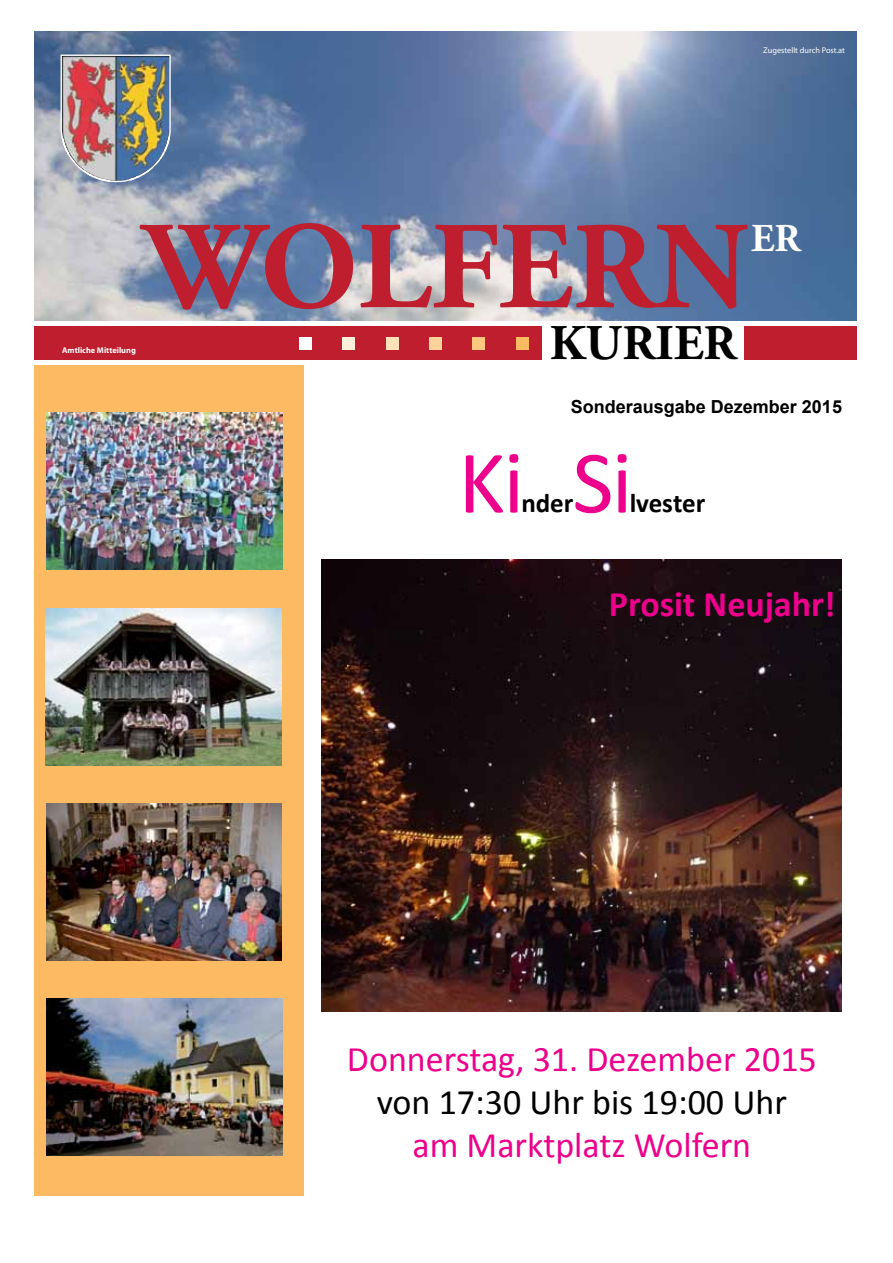
<style>
.page{position:relative;width:893px;height:1263px;background:#fff}
.page>*{position:absolute;margin:0;border:0;box-sizing:border-box;transform-origin:0 0}
.t1{font:700 124.2px "Adobe Garamond";color:#be1e2d}
.t2{font:90px "Calibri";color:#ec008c}
.t3{font:700 49.8px "Adobe Garamond";color:#000}
.t4{font:700 39.45px "Adobe Garamond";color:#fff}
.t5{font:36px "Calibri";color:#ec008c}
.t6{font:36px "Calibri";color:#000}
.t7{font:700 36px "Calibri";color:#ec008c}
.t8{font:700 27px "Calibri";letter-spacing:-.005em;color:#000}
.t9{font:700 18px "Arial";color:#000}
.t10{font:8.25px "Myriad Pro";color:#fff}
.t11{font:700 8.25px "Myriad";color:#fff}
</style>
<div class="page">
<img style="left:322px;top:582px;width:520px;height:429px">
<img style="left:35px;top:32px;width:822px;height:550px">
<div style="left:35px;top:326px;width:507px;height:33px;background:#be1e2d"></div>
<div style="left:745px;top:326px;width:112px;height:33px;background:#be1e2d"></div>
<div style="left:299px;top:337px;width:13px;height:13px;background:#fff"></div>
<div style="left:342px;top:337px;width:13px;height:13px;background:#ffeed9"></div>
<div style="left:386px;top:337px;width:13px;height:13px;background:#ffe1ba"></div>
<div style="left:429px;top:337px;width:13px;height:13px;background:#fed49c"></div>
<div style="left:472px;top:337px;width:13px;height:13px;background:#fdc780"></div>
<div style="left:516px;top:337px;width:13px;height:13px;background:#fcba63"></div>
<div style="left:35px;top:365px;width:269px;height:831px;background:#fcba63"></div>
<img style="left:60px;top:54px;width:111px;height:129px">
<img style="left:47px;top:413px;width:235px;height:157px">
<img style="left:46px;top:608px;width:236px;height:157px">
<img style="left:47px;top:804px;width:235px;height:156px">
<img style="left:47px;top:999px;width:235px;height:156px">
<p class="t10" style="left:763px;top:45px;width:83px">Zugestellt durch Post.at</p>
<h1 class="t1" style="left:144px;top:200px;width:606px">WOLFERN</h1>
<p class="t4" style="left:751px;top:217px;width:51px">ER</p>
<p class="t11" style="left:62px;top:346px;width:75px">Amtliche Mitteilung</p>
<h3 class="t3" style="left:550px;top:316px;width:188px">KURIER</h3>
<p class="t9" style="left:571px;top:394px;width:273px">Sonderausgabe Dezember 2015</p>
<h2 class="t2" style="left:458px;top:426px;width:67px">Ki</h2>
<h2 class="t2" style="left:572px;top:426px;width:62px">Si</h2>
<p class="t8" style="left:630px;top:486px;width:77px">lvester</p>
<p class="t8" style="left:521px;top:486px;width:53px">nder</p>
<p class="t7" style="left:609px;top:581px;width:228px">Prosit Neujahr!</p>
<p class="t5" style="left:347px;top:1036px;width:471px">Donnerstag, 31. Dezember 2015</p>
<p class="t6" style="left:377px;top:1079px;width:412px">von 17:30 Uhr bis 19:00 Uhr</p>
<p class="t5" style="left:412px;top:1123px;width:340px">am Marktplatz Wolfern</p>
</div>
